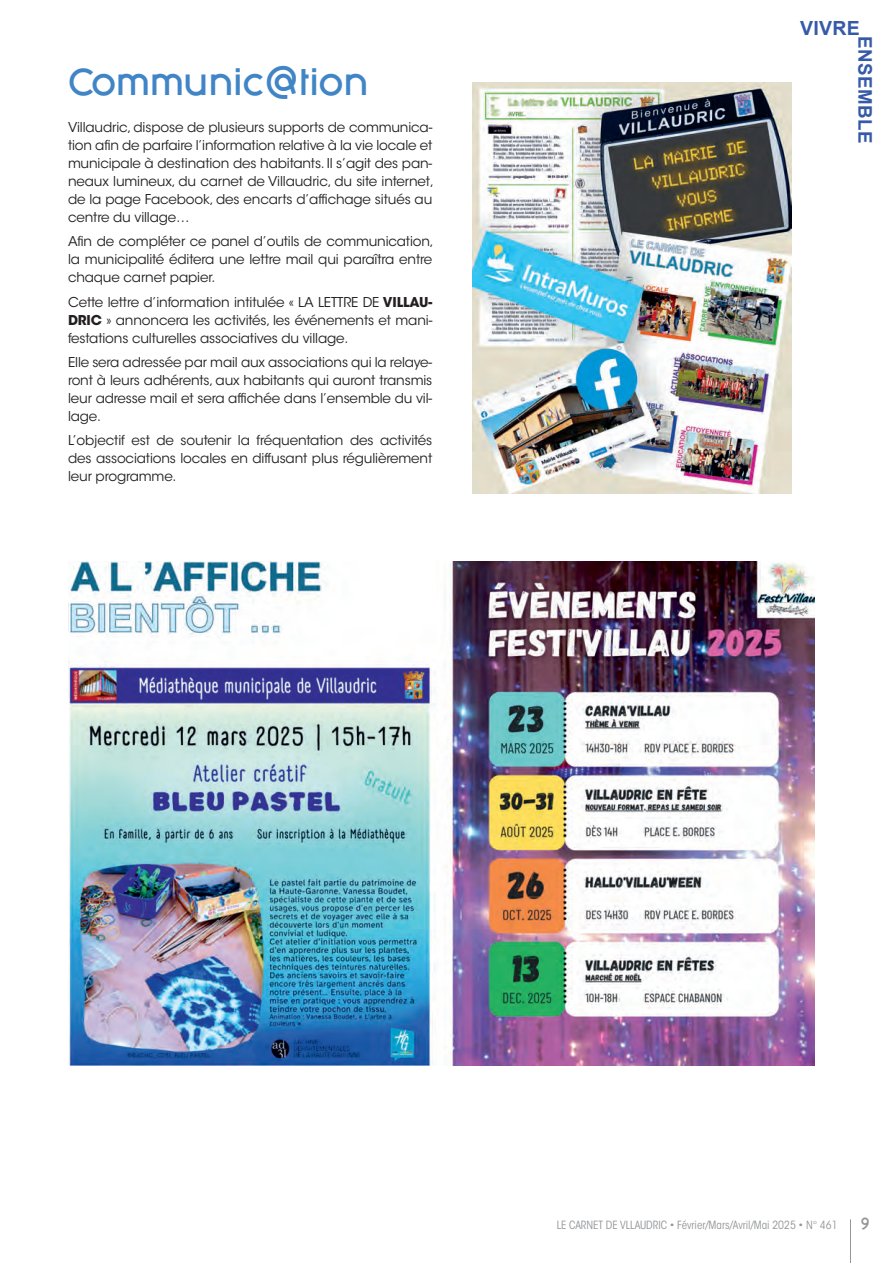
<style>
.page{position:relative;width:893px;height:1263px;background:#fff}
.page>*{position:absolute;margin:0;border:0;box-sizing:border-box;transform-origin:0 0}
.t1{font:31.5px "Fashion Fetish";letter-spacing:-.02em;color:#4085c6}
.t2{font:700 19.5px "Arial";letter-spacing:.015em;color:#365aa8}
.t3{font:700 18.75px "Arial";letter-spacing:.025em;color:#365aa8}
.t4{font:13.5px/18px "ITC Avant Garde Std";letter-spacing:-.01em;color:#231f20;text-align:justify}
.t5{font:13.5px "Fashion Fetish";color:#939598}
.t6{font:condensed 11.25px "ITC Avant Garde Std";color:#939598}
.s1{font-weight:700}
</style>
<div class="page">
<hr style="left:850px;top:1220px;width:1px;height:43px;background:#939598">
<img style="left:472px;top:83px;width:319px;height:410px">
<img style="left:68px;top:561px;width:747px;height:504px">
<h1 class="t1" style="left:68px;top:56px;width:302px">COMMUNIC@TION</h1>
<p class="t4" style="left:68px;top:118px;width:367px;text-align:left">Villaudric, dispose de plusieurs supports de communica&shy;tion afin de parfaire l’information relative à la vie locale et municipale à destination des habitants. Il s’agit des pan&shy;neaux lumineux, du carnet de Villaudric, du site internet, de la page Facebook, des encarts d’affichage situés au centre du village…</p>
<p class="t4" style="left:68px;top:233px;width:367px">Afin de compléter ce panel d’outils de communication, la municipalité éditera une lettre mail qui paraîtra entre chaque carnet papier.</p>
<p class="t4" style="left:68px;top:293px;width:366px">Cette lettre d’information intitulée « LA LETTRE DE <span class="s1">VILLAU-DRIC</span> » annoncera les activités, les événements et mani&shy;festations culturelles associatives du village.</p>
<p class="t4" style="left:68px;top:353px;width:366px">Elle sera adressée par mail aux associations qui la relaye&shy;ront à leurs adhérents, aux habitants qui auront transmis leur adresse mail et sera affichée dans l’ensemble du vil&shy;lage.</p>
<p class="t4" style="left:68px;top:432px;width:366px">L’objectif est de soutenir la fréquentation des activités des associations locales en diffusant plus régulièrement leur programme.</p>
<h2 class="t2" style="left:800px;top:15px;width:61px">VIVRE</h2>
<h3 class="t3" style="left:878px;top:36px;width:109px;rotate:90deg">ENSEMBLE</h3>
<p class="t6" style="left:557px;top:1218px;width:282px">LE CARNET DE VLLAUDRIC • Février/Mars/Avril/Mai 2025 • N° 461</p>
<p class="t5" style="left:861px;top:1212px;width:11px">9</p>
</div>
